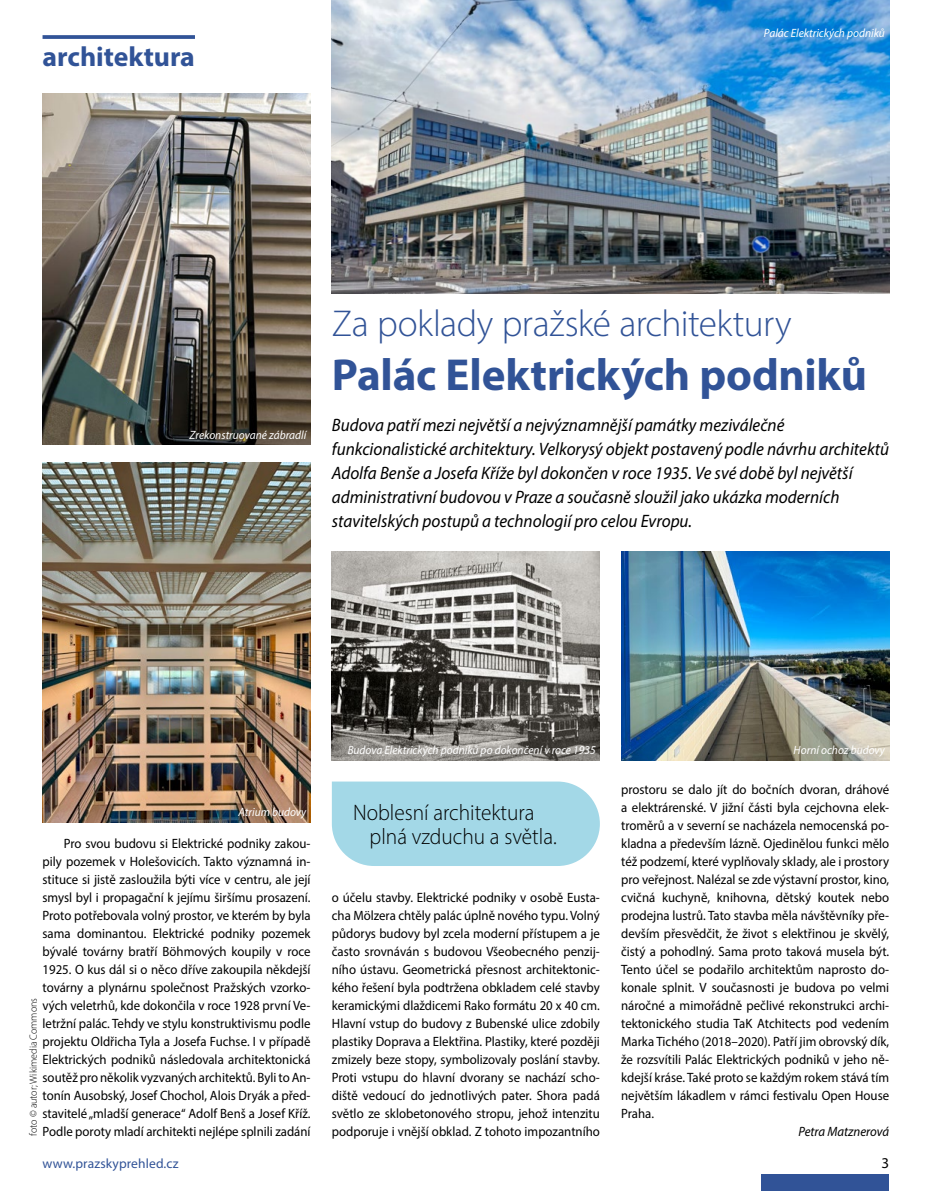
<style>
.page{position:relative;width:936px;height:1191px;background:#fff}
.page>*{position:absolute;margin:0;border:0;box-sizing:border-box;transform-origin:0 0}
.t1{font:700 45px "Myriad Pro";letter-spacing:-.005em;color:#315397}
.t2{font:300 37.5px "Myriad Pro";letter-spacing:-.015em;color:#315397}
.t3{font:700 27.75px "Myriad Pro";color:#315397}
.t4{font:300 22.5px/24.8px "Myriad Pro";color:#000;scale:.95 1}
.t5{font:italic 18px/24px "Myriad Pro";color:#000;scale:.95 1}
.t6{font:15px "Myriad Pro";color:#000}
.t7{font:13.5px/18px "Myriad Pro";color:#000;text-align:justify;scale:.95 1}
.t8{font:13.5px "Myriad Pro";letter-spacing:.01em;color:#315397}
.t9{font:italic 13.5px "Myriad Pro";color:#000;scale:.95 1}
.t10{font:italic 12px "Myriad Pro";color:#fff;scale:.95 1}
.t11{font:300 10.5px "Myriad Pro";color:#000;scale:.95 1}
</style>
<div class="page">
<svg style="left:43px;top:35px;width:152px;height:4px"></svg>
<img style="left:621px;top:551px;width:268px;height:209px">
<img style="left:332px;top:0;width:557px;height:293px">
<img style="left:43px;top:463px;width:267px;height:359px">
<img style="left:332px;top:551px;width:268px;height:209px">
<img style="left:43px;top:93px;width:267px;height:352px">
<div style="left:332px;top:781px;width:268px;height:85px;background:#a3d8e7"></div>
<div style="left:761px;top:1174px;width:128px;height:17px;background:#315397"></div>
<h3 class="t3" style="left:43px;top:39px;width:154px">architektura</h3>
<p class="t10" style="left:763px;top:25px;width:129px">Palác Elektrických podniků</p>
<p class="t10" style="left:190px;top:427px;width:124px">Zrekonstruované zábradlí</p>
<h2 class="t2" style="left:332px;top:301px;width:461px">Za poklady pražské architektury</h2>
<h1 class="t1" style="left:332px;top:345px;width:536px">Palác Elektrických podniků</h1>
<p class="t5" style="left:332px;top:412px;width:588px">Budova patří mezi největší a nejvýznamnější památky meziválečné funkcionalistické architektury. Velkorysý objekt postavený podle návrhu architektů Adolfa Benše a Josefa Kříže byl dokončen v roce 1935. Ve své době byl největší administrativní budovou v Praze a současně sloužil jako ukázka moderních stavitelských postupů a technologií pro celou Evropu.</p>
<p class="t10" style="left:238px;top:805px;width:73px">Atrium budovy</p>
<p class="t7" style="left:43px;top:834px;width:284px;text-indent:21px">Pro svou budovu si Elektrické podniky zakou‑ pily pozemek v Holešovicích. Takto významná in‑ stituce si jistě zasloužila býti více v centru, ale její smysl byl i propagační k jejímu širšímu prosazení.<br>Proto potřebovala volný prostor, ve kterém by byla sama dominantou. Elektrické podniky pozemek bývalé továrny bratří Böhmových koupily v roce 1925. O kus dál si o něco dříve zakoupila někdejší továrny a plynárnu společnost Pražských vzorko‑ vých veletrhů, kde dokončila v roce 1928 první Ve‑ letržní palác. Tehdy ve stylu konstruktivismu podle projektu Oldřicha Tyla a Josefa Fuchse. I v případě Elektrických podniků následovala architektonická soutěž pro několik vyzvaných architektů. Byli to An‑ tonín Ausobský, Josef Chochol, Alois Dryák a před‑ stavitelé „mladší generace“ Adolf Benš a Josef Kříž.<br>Podle poroty mladí architekti nejlépe splnili zadání</p>
<p class="t11" style="left:27px;top:1135px;width:146px;rotate:-90deg">foto © autor; Wikimedia Commons</p>
<p class="t10" style="left:347px;top:742px;width:262px">Budova Elektrických podniků po dokončení v roce 1935</p>
<p class="t10" style="left:793px;top:742px;width:98px">Horní ochoz budovy</p>
<h3 class="t4" style="left:369px;top:799px;width:198px;text-indent:-17px">Noblesní architektura plná vzduchu a světla.</h3>
<p class="t7" style="left:332px;top:888px;width:283px">o účelu stavby. Elektrické podniky v osobě Eusta‑ cha Mölzera chtěly palác úplně nového typu. Volný půdorys budovy byl zcela moderní přístupem a je často srovnáván s budovou Všeobecného penzij‑ ního ústavu. Geometrická přesnost architektonic‑ kého řešení byla podtržena obkladem celé stavby keramickými dlaždicemi Rako formátu 20 x 40 cm.<br>Hlavní vstup do budovy z Bubenské ulice zdobily plastiky Doprava a Elektřina. Plastiky, které později zmizely beze stopy, symbolizovaly poslání stavby.<br>Proti vstupu do hlavní dvorany se nachází scho‑ diště vedoucí do jednotlivých pater. Shora padá světlo ze sklobetonového stropu, jehož intenzitu podporuje i vnější obklad. Z tohoto impozantního</p>
<p class="t7" style="left:621px;top:780px;width:284px">prostoru se dalo jít do bočních dvoran, dráhové a elektrárenské. V jižní části byla cejchovna elek‑ troměrů a v severní se nacházela nemocenská po‑ kladna a především lázně. Ojedinělou funkci mělo též podzemí, které vyplňovaly sklady, ale i prostory pro veřejnost. Nalézal se zde výstavní prostor, kino, cvičná kuchyně, knihovna, dětský koutek nebo prodejna lustrů. Tato stavba měla návštěvníky pře‑ devším přesvědčit, že život s elektřinou je skvělý, čistý a pohodlný. Sama proto taková musela být.<br>Tento účel se podařilo architektům naprosto do‑ konale splnit. V současnosti je budova po velmi náročné a mimořádně pečlivé rekonstrukci archi‑ tektonického studia TaK Atchitects pod vedením Marka Tichého (2018–2020). Patří jim obrovský dík, že rozsvítili Palác Elektrických podniků v jeho ně‑ kdejší kráse. Také proto se každým rokem stává tím největším lákadlem v rámci festivalu Open House Praha.</p>
<p class="t9" style="left:798px;top:1122px;width:97px">Petra Matznerová</p>
<p class="t8" style="left:43px;top:1155px;width:137px">www.prazskyprehled.cz</p>
<p class="t6" style="left:881px;top:1154px;width:9px">3</p>
</div>
